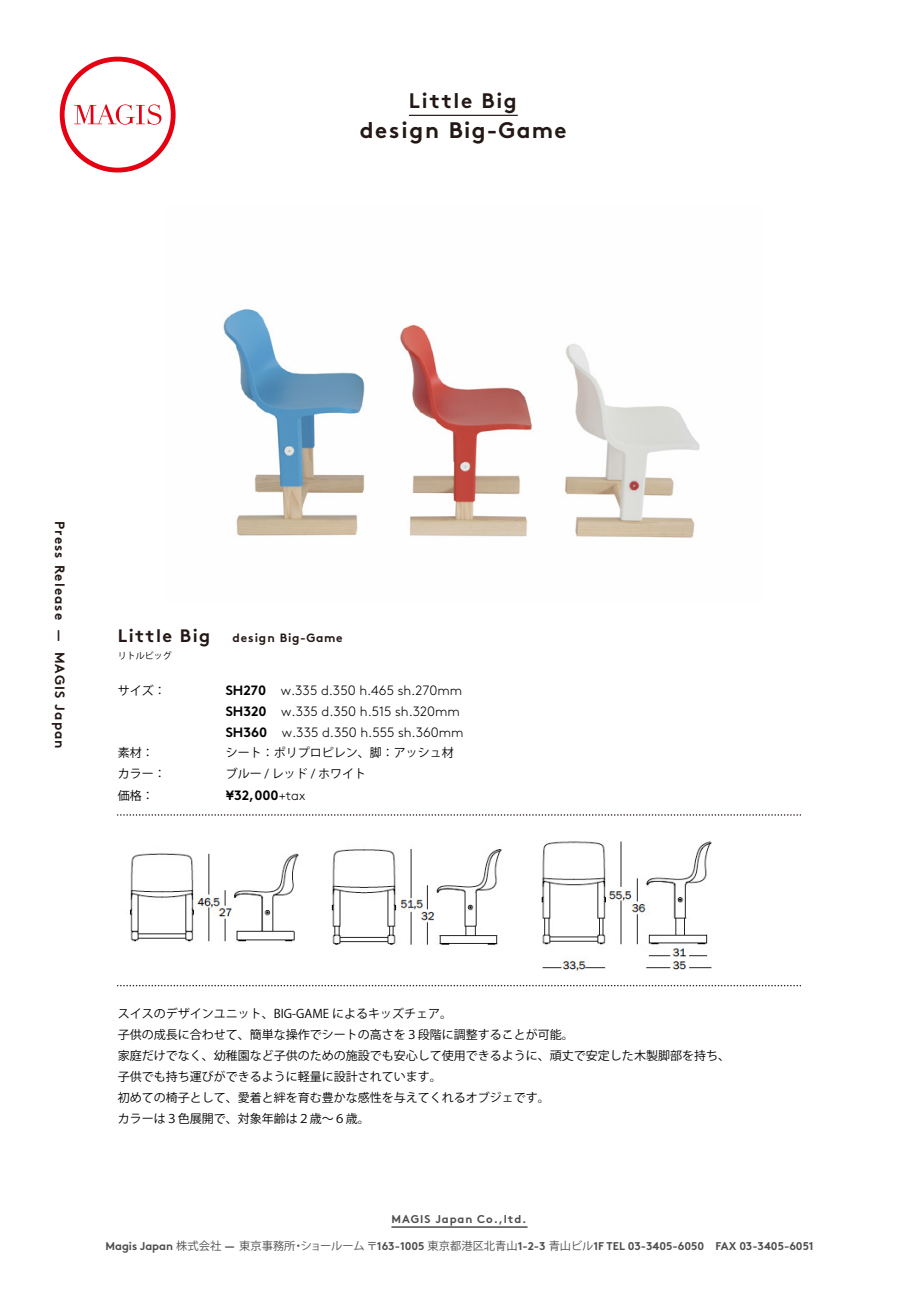
<style>
.page{position:relative;width:919px;height:1289px;background:#fff}
.page>*{position:absolute;margin:0;border:0;box-sizing:border-box;transform-origin:0 0}
.t1{font:700 22.5px "Brown";letter-spacing:.07em;color:#231815}
.t2{font:700 21px "Brown";letter-spacing:.08em;color:#231815}
.t3{font:300 13.5px/21px "Brown";color:#000}
.t4{font:700 13.5px "Brown";letter-spacing:.08em;color:#231815}
.t5{font:700 13.5px "Brown";color:#000}
.t6{font:12px/21px "Koz Go Pr 6 N";color:#000}
.t7{font:700 12px "Brown";letter-spacing:.065em;color:#231815}
.t8{font:700 11.25px "Brown";color:#4d4d4d}
.t9{font:700 11.25px "Brown";letter-spacing:.08em;color:#4d4d4d}
.t10{font:9px "Koz Go Pr 6 N";color:#000}
.s1{font-size:18px}
.s2{font-weight:700}
.s3{font-weight:300}
.s4{font-family:"Koz Go Pr 6 N";font-weight:400}
</style>
<div class="page">
<svg style="left:60px;top:57px;width:116px;height:115px"></svg>
<hr style="left:409px;top:115px;width:109px;height:1px;background:#231815">
<hr style="left:391px;top:1226px;width:136px;height:1px;background:#4d4d4d">
<svg style="left:118px;top:814px;width:683px;height:1px"></svg>
<svg style="left:118px;top:985px;width:683px;height:1px"></svg>
<img style="left:223px;top:309px;width:477px;height:229px">
<img style="left:130px;top:853px;width:169px;height:89px">
<img style="left:331px;top:849px;width:171px;height:96px">
<img style="left:541px;top:841px;width:171px;height:130px">
<h2 class="t2" style="left:409px;top:83px;width:109px">Little Big</h2>
<h1 class="t1" style="left:359px;top:112px;width:208px">design Big-Game</h1>
<p class="t4" style="left:71px;top:521px;width:229px;rotate:90deg">Press Release — MAGIS Japan</p>
<p class="t7" style="left:118px;top:628px;width:226px"><span class="s1">Little Big</span> design Big-Game</p>
<p class="t10" style="left:118px;top:650px;width:55px">リトルビッグ</p>
<p class="t6" style="left:118px;top:680px;width:49px">サイズ：</p>
<p class="t3" style="left:226px;top:679px;width:239px"><span class="s2">SH270</span> w.335 d.350 h.465 sh.270mm<br><span class="s2">SH320</span> w.335 d.350 h.515 sh.320mm<br><span class="s2">SH360</span> w.335 d.350 h.555 sh.360mm</p>
<p class="t6" style="left:118px;top:742px;width:37px">素材：</p>
<p class="t6" style="left:226px;top:742px;width:230px">シート：ポリプロピレン、脚：アッシュ材</p>
<p class="t6" style="left:118px;top:763px;width:49px">カラー：</p>
<p class="t6" style="left:226px;top:763px;width:142px">ブルー / レッド / ホワイト</p>
<p class="t6" style="left:118px;top:785px;width:37px">価格：</p>
<p class="t5" style="left:226px;top:784px;width:81px">¥32,000<span class="s3">+tax</span></p>
<p class="t6" style="left:118px;top:1003px;width:613px">スイスのデザインユニット、BIG-GAME によるキッズチェア。<br>子供の成長に合わせて、簡単な操作でシートの高さを３段階に調整することが可能。<br>家庭だけでなく、幼稚園など子供のための施設でも安心して使用できるように、頑丈で安定した木製脚部を持ち、子供でも持ち運びができるように軽量に設計されています。<br>初めての椅子として、愛着と絆を育む豊かな感性を与えてくれるオブジェです。<br>カラーは３色展開で、対象年齢は２歳～６歳。</p>
<p class="t9" style="left:391px;top:1209px;width:136px">MAGIS Japan Co.,ltd.</p>
<p class="t8" style="left:105px;top:1236px;width:709px">Magis Japan <span class="s4">株式会社</span> — <span class="s4">東京事務所・ショールーム〒</span>163-1005 <span class="s4">東京都港区北青山</span>1-2-3 <span class="s4">青山ビル</span>1F TEL 03-3405-6050 FAX 03-3405-6051</p>
</div>
